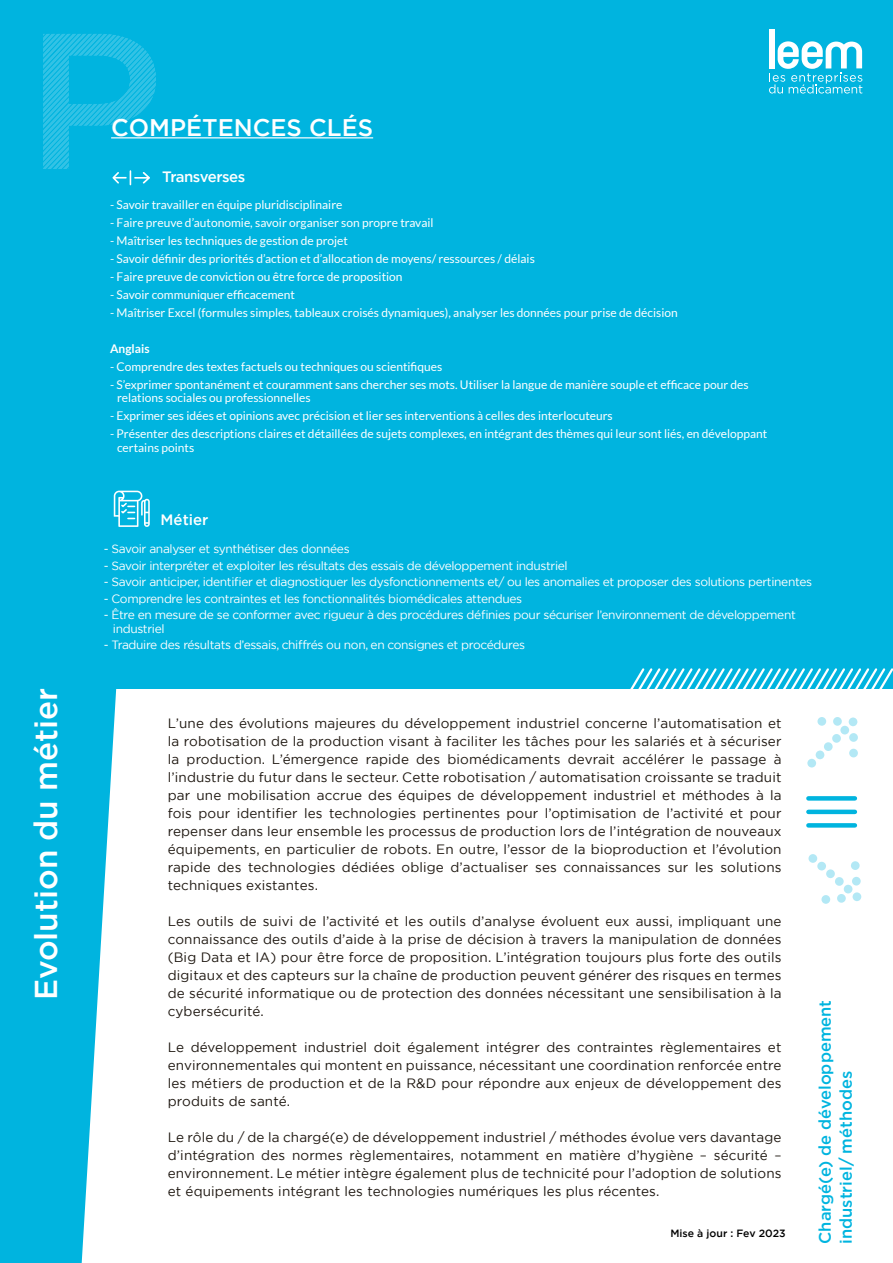
<style>
.page{position:relative;width:893px;height:1263px;background:#fff}
.page>*{position:absolute;margin:0;border:0;box-sizing:border-box;transform-origin:0 0}
.t1{font:500 31.5px "Gotham";color:#fff}
.t2{font:500 24px "Gotham";color:#fff}
.t3{font:500 16.5px/21px "Gotham";color:#00b4df}
.t4{font:500 15px "Gotham";letter-spacing:-.03em;color:#fff}
.t5{font:13.5px/18px "Gotham";letter-spacing:.01em;color:#1d160f;text-align:justify}
.t6{font:12px/13.5px "Lato";color:#fff}
.t7{font:12px/13.5px "Gotham";letter-spacing:-.03em;color:#fff}
.t8{font:700 12px "Lato";color:#fff}
.t9{font:500 10.5px "Gotham";color:#000}
</style>
<div class="page">
<div style="left:0;top:0;width:893px;height:689px;background:#00b4df"></div>
<svg style="left:0;top:689px;width:116px;height:574px;background:#22bee3"></svg>
<hr style="left:111px;top:137px;width:262px;height:1px;background:#fff">
<div style="left:808px;top:796px;width:47px;height:5px;background:#00b4df"></div>
<hr style="left:808px;top:810px;width:47px;height:4px;background:#00b4df">
<div style="left:808px;top:823px;width:47px;height:5px;background:#00b4df"></div>
<div style="left:849px;top:717px;width:8px;height:9px;background:#b3e8f5;border-radius:50%"></div>
<div style="left:840px;top:726px;width:9px;height:8px;background:#b3e8f5;border-radius:50%"></div>
<svg style="left:832px;top:734px;width:9px;height:9px"></svg>
<svg style="left:824px;top:742px;width:9px;height:9px"></svg>
<div style="left:816px;top:750px;width:8px;height:9px;background:#b3e8f5;border-radius:50%"></div>
<div style="left:807px;top:759px;width:9px;height:8px;background:#b3e8f5;border-radius:50%"></div>
<svg style="left:833px;top:717px;width:9px;height:9px"></svg>
<svg style="left:817px;top:717px;width:9px;height:9px"></svg>
<svg style="left:849px;top:733px;width:9px;height:9px"></svg>
<div style="left:849px;top:749px;width:9px;height:8px;background:#b3e8f5;border-radius:50%"></div>
<svg style="left:852px;top:892px;width:9px;height:9px"></svg>
<svg style="left:844px;top:884px;width:9px;height:10px"></svg>
<svg style="left:835px;top:877px;width:9px;height:9px"></svg>
<svg style="left:826px;top:869px;width:9px;height:9px"></svg>
<svg style="left:817px;top:861px;width:9px;height:10px"></svg>
<div style="left:808px;top:854px;width:9px;height:9px;background:#b3e8f5;border-radius:50%"></div>
<svg style="left:852px;top:877px;width:9px;height:9px"></svg>
<svg style="left:851px;top:861px;width:9px;height:9px"></svg>
<svg style="left:837px;top:894px;width:9px;height:9px"></svg>
<div style="left:821px;top:895px;width:9px;height:9px;background:#b3e8f5;border-radius:50%"></div>
<div style="left:769px;top:29px;width:6px;height:39px;background:#fff"></div>
<svg style="left:769px;top:41px;width:93px;height:53px"></svg>
<svg style="left:114px;top:491px;width:36px;height:36px"></svg>
<svg style="left:43px;top:34px;width:113px;height:151px"></svg>
<svg style="left:630px;top:668px;width:263px;height:21px"></svg>
<h1 class="t1" style="left:25px;top:1000px;width:314px;rotate:-90deg">Evolution du métier</h1>
<h2 class="t2" style="left:111px;top:112px;width:264px">COMPÉTENCES CLÉS</h2>
<p class="t4" style="left:162px;top:167px;width:85px">Transverses</p>
<p class="t6" style="left:110px;top:198px;width:234px">- Savoir travailler en équipe pluridisciplinaire</p>
<p class="t6" style="left:110px;top:216px;width:325px">- Faire preuve d’autonomie, savoir organiser son propre travail</p>
<p class="t6" style="left:110px;top:234px;width:239px">- Maîtriser les techniques de gestion de projet</p>
<p class="t6" style="left:110px;top:252px;width:426px">- Savoir définir des priorités d’action et d’allocation de moyens/ ressources / délais</p>
<p class="t6" style="left:110px;top:270px;width:294px">- Faire preuve de conviction ou être force de proposition</p>
<p class="t6" style="left:110px;top:288px;width:186px">- Savoir communiquer efficacement</p>
<p class="t6" style="left:110px;top:306px;width:569px">- Maîtriser Excel (formules simples, tableaux croisés dynamiques), analyser les données pour prise de décision</p>
<p class="t8" style="left:110px;top:342px;width:41px">Anglais</p>
<p class="t6" style="left:110px;top:360px;width:334px">- Comprendre des textes factuels ou techniques ou scientifiques</p>
<p class="t6" style="left:117px;top:378px;width:633px;text-indent:-7px">- S’exprimer spontanément et couramment sans chercher ses mots. Utiliser la langue de manière souple et efficace pour des relations sociales ou professionnelles</p>
<p class="t6" style="left:110px;top:409px;width:504px">- Exprimer ses idées et opinions avec précision et lier ses interventions à celles des interlocuteurs</p>
<p class="t6" style="left:117px;top:427px;width:652px;text-indent:-7px">- Présenter des descriptions claires et détaillées de sujets complexes, en intégrant des thèmes qui leur sont liés, en développant certains points</p>
<p class="t4" style="left:161px;top:510px;width:49px">Métier</p>
<p class="t7" style="left:104px;top:542px;width:247px">- Savoir analyser et synthétiser des données</p>
<p class="t7" style="left:104px;top:558px;width:466px">- Savoir interpréter et exploiter les résultats des essais de développement industriel</p>
<p class="t7" style="left:104px;top:575px;width:710px">- Savoir anticiper, identifier et diagnostiquer les dysfonctionnements et/ ou les anomalies et proposer des solutions pertinentes</p>
<p class="t7" style="left:104px;top:591px;width:420px">- Comprendre les contraintes et les fonctionnalités biomédicales attendues</p>
<p class="t7" style="left:113px;top:608px;width:684px;text-indent:-9px">- Être en mesure de se conformer avec rigueur à des procédures définies pour sécuriser l’environnement de développement industriel</p>
<p class="t7" style="left:104px;top:638px;width:423px">- Traduire des résultats d’essais, chiffrés ou non, en consignes et procédures</p>
<p class="t5" style="left:168px;top:714px;width:615px">L’une des évolutions majeures du développement industriel concerne l’automatisation et la robotisation de la production visant à faciliter les tâches pour les salariés et à sécuriser la production. L’émergence rapide des biomédicaments devrait accélérer le passage à l’industrie du futur dans le secteur. Cette robotisation / automatisation croissante se traduit par une mobilisation accrue des équipes de développement industriel et méthodes à la fois pour identifier les technologies pertinentes pour l’optimisation de l’activité et pour repenser dans leur ensemble les processus de production lors de l’intégration de nouveaux équipements, en particulier de robots. En outre, l’essor de la bioproduction et l’évolution rapide des technologies dédiées oblige d’actualiser ses connaissances sur les solutions techniques existantes.</p>
<p class="t5" style="left:168px;top:912px;width:615px">Les outils de suivi de l’activité et les outils d’analyse évoluent eux aussi, impliquant une connaissance des outils d’aide à la prise de décision à travers la manipulation de données (Big Data et IA) pour être force de proposition. L’intégration toujours plus forte des outils digitaux et des capteurs sur la chaîne de production peuvent générer des risques en termes de sécurité informatique ou de protection des données nécessitant une sensibilisation à la cybersécurité.</p>
<p class="t5" style="left:168px;top:1038px;width:615px">Le développement industriel doit également intégrer des contraintes règlementaires et environnementales qui montent en puissance, nécessitant une coordination renforcée entre les métiers de production et de la R&amp;D pour répondre aux enjeux de développement des produits de santé.</p>
<p class="t5" style="left:168px;top:1128px;width:615px">Le rôle du / de la chargé(e) de développement industriel / méthodes évolue vers davantage d’intégration des normes règlementaires, notamment en matière d’hygiène – sécurité – environnement. Le métier intègre également plus de technicité pour l’adoption de solutions et équipements intégrant les technologies numériques les plus récentes.</p>
<p class="t9" style="left:670px;top:1226px;width:117px">Mise à jour : Fev 2023</p>
<p class="t3" style="left:814px;top:1244px;width:246px;rotate:-90deg">Chargé(e) de développement industriel/ méthodes</p>
</div>
